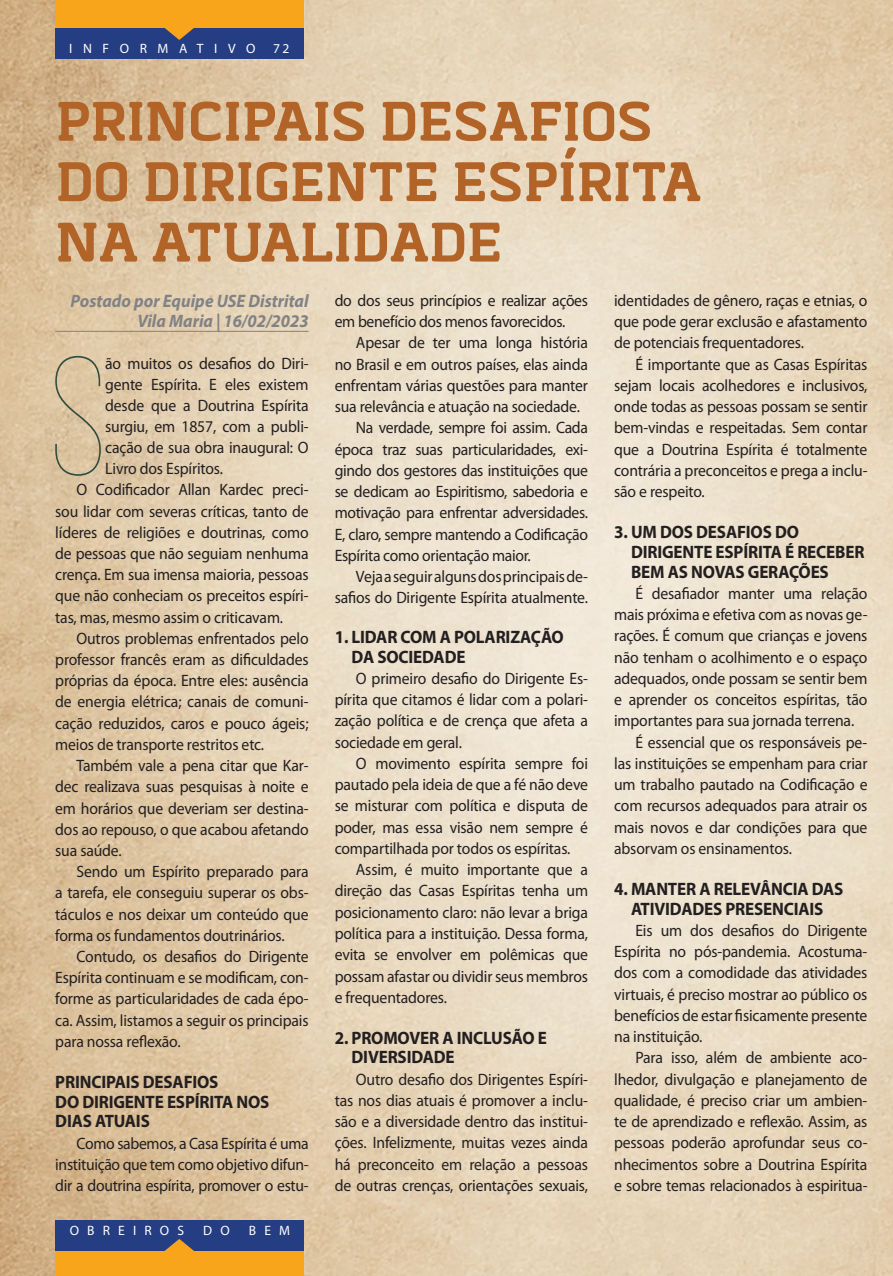
<style>
.page{position:relative;width:893px;height:1276px;background:#fff}
.page>*{position:absolute;margin:0;border:0;box-sizing:border-box;transform-origin:0 0}
.t1{font:100 166.5px "Bebas Neue Pro";color:#314e41;scale:.95 1}
.t2{font:700 70.8px/60.4px "Abula Organic";letter-spacing:-.01em;color:#b26428;scale:.95 1}
.t3{font:700 18px/19.8px "Myriad Pro";letter-spacing:-.01em;color:#231f20;scale:.95 1}
.t4{font:italic 700 18px/19.6px "Myriad Pro";color:#808285;text-align:right;scale:.95 1}
.t5{font:16.5px/21.3px "Myriad Pro";letter-spacing:-.01em;color:#231f20;text-align:justify;scale:.95 1}
.t6{font:13.5px "Myriad Pro";letter-spacing:.78em;color:#fff}
.t7{font:13.5px "Myriad Pro";letter-spacing:.6em;color:#fff}
.t8{font:13.5px "Myriad Pro";letter-spacing:.655em;color:#fff}
</style>
<div class="page">
<img style="left:0;top:0;width:893px;height:1276px">
<div style="left:55px;top:28px;width:248px;height:30px;background:#253d83"></div>
<div style="left:55px;top:0;width:248px;height:28px;background:#f9a51b"></div>
<svg style="left:165px;top:28px;width:29px;height:12px"></svg>
<div style="left:55px;top:1220px;width:248px;height:33px;background:#253d83"></div>
<div style="left:55px;top:1251px;width:248px;height:25px;background:#f9a51b"></div>
<svg style="left:164px;top:1239px;width:30px;height:12px"></svg>
<hr style="left:55px;top:331px;width:254px;height:1px;background:#808285">
<p class="t6" style="left:69px;top:41px;width:188px">INFORMATIVO</p>
<p class="t8" style="left:273px;top:41px;width:18px">72</p>
<h2 class="t2" style="left:55px;top:89px;width:682px">PRINCIPAIS DESAFIOS<br>DO DIRIGENTE ESPÍRITA<br>NA ATUALIDADE</h2>
<p class="t4" style="left:70px;top:290px;width:252px">Postado por Equipe USE Distrital<br>Vila Maria | 16/02/2023</p>
<h1 class="t1" style="left:49px;top:326px;width:62px">S</h1>
<p class="t5" style="left:105px;top:353px;width:216px">ão muitos os desafios do Diri-</p>
<p class="t5" style="left:105px;top:374px;width:216px">gente Espírita. E eles existem</p>
<p class="t5" style="left:105px;top:395px;width:216px">desde que a Doutrina Espírita</p>
<p class="t5" style="left:105px;top:416px;width:216px">surgiu, em 1857, com a publi-</p>
<p class="t5" style="left:105px;top:437px;width:216px">cação de sua obra inaugural: O</p>
<p class="t5" style="left:105px;top:458px;width:126px">Livro dos Espíritos.</p>
<p class="t5" style="left:77px;top:479px;width:246px">O Codificador Allan Kardec preci-</p>
<p class="t5" style="left:55px;top:501px;width:268px">sou lidar com severas críticas, tanto de</p>
<p class="t5" style="left:55px;top:522px;width:268px">líderes de religiões e doutrinas, como</p>
<p class="t5" style="left:55px;top:543px;width:268px">de pessoas que não seguiam nenhuma</p>
<p class="t5" style="left:55px;top:564px;width:268px">crença. Em sua imensa maioria, pessoas</p>
<p class="t5" style="left:55px;top:585px;width:268px">que não conheciam os preceitos espíri-</p>
<p class="t5" style="left:55px;top:607px;width:241px">tas, mas, mesmo assim o criticavam.</p>
<p class="t5" style="left:77px;top:628px;width:246px">Outros problemas enfrentados pelo</p>
<p class="t5" style="left:55px;top:649px;width:268px">professor francês eram as dificuldades</p>
<p class="t5" style="left:55px;top:670px;width:268px">próprias da época. Entre eles: ausência</p>
<p class="t5" style="left:55px;top:691px;width:268px">de energia elétrica; canais de comuni-</p>
<p class="t5" style="left:55px;top:713px;width:268px">cação reduzidos, caros e pouco ágeis;</p>
<p class="t5" style="left:55px;top:734px;width:221px">meios de transporte restritos etc.</p>
<p class="t5" style="left:77px;top:755px;width:246px">Também vale a pena citar que Kar-</p>
<p class="t5" style="left:55px;top:776px;width:268px">dec realizava suas pesquisas à noite e</p>
<p class="t5" style="left:55px;top:797px;width:268px">em horários que deveriam ser destina-</p>
<p class="t5" style="left:55px;top:819px;width:268px">dos ao repouso, o que acabou afetando</p>
<p class="t5" style="left:55px;top:840px;width:71px">sua saúde.</p>
<p class="t5" style="left:77px;top:861px;width:246px">Sendo um Espírito preparado para</p>
<p class="t5" style="left:55px;top:882px;width:268px">a tarefa, ele conseguiu superar os obs-</p>
<p class="t5" style="left:55px;top:903px;width:268px">táculos e nos deixar um conteúdo que</p>
<p class="t5" style="left:55px;top:925px;width:243px">forma os fundamentos doutrinários.</p>
<p class="t5" style="left:77px;top:946px;width:246px">Contudo, os desafios do Dirigente</p>
<p class="t5" style="left:55px;top:967px;width:268px">Espírita continuam e se modificam, con-</p>
<p class="t5" style="left:55px;top:988px;width:268px">forme as particularidades de cada épo-</p>
<p class="t5" style="left:55px;top:1009px;width:268px">ca. Assim, listamos a seguir os principais</p>
<p class="t5" style="left:55px;top:1031px;width:133px">para nossa reflexão.</p>
<p class="t3" style="left:55px;top:1072px;width:227px">PRINCIPAIS DESAFIOS<br>DO DIRIGENTE ESPÍRITA NOS<br>DIAS ATUAIS</p>
<p class="t5" style="left:55px;top:1132px;width:268px;text-indent:21px">Como sabemos, a Casa Espírita é uma instituição que tem como objetivo difun&shy;dir a doutrina espírita, promover o estu-</p>
<p class="t7" style="left:70px;top:1223px;width:116px">OBREIROS</p>
<p class="t8" style="left:203px;top:1223px;width:28px">D O</p>
<p class="t8" style="left:249px;top:1223px;width:43px">BEM</p>
<p class="t5" style="left:335px;top:290px;width:268px">do dos seus princípios e realizar ações em benefício dos menos favorecidos.</p>
<p class="t5" style="left:356px;top:332px;width:246px">Apesar de ter uma longa história</p>
<p class="t5" style="left:335px;top:354px;width:268px">no Brasil e em outros países, elas ainda</p>
<p class="t5" style="left:335px;top:375px;width:268px">enfrentam várias questões para manter</p>
<p class="t5" style="left:335px;top:396px;width:260px">sua relevância e atuação na sociedade.</p>
<p class="t5" style="left:356px;top:417px;width:246px">Na verdade, sempre foi assim. Cada</p>
<p class="t5" style="left:335px;top:439px;width:268px">época traz suas particularidades, exi-</p>
<p class="t5" style="left:335px;top:460px;width:268px">gindo dos gestores das instituições que</p>
<p class="t5" style="left:335px;top:481px;width:268px">se dedicam ao Espiritismo, sabedoria e</p>
<p class="t5" style="left:335px;top:502px;width:268px">motivação para enfrentar adversidades.</p>
<p class="t5" style="left:335px;top:524px;width:268px">E, claro, sempre mantendo a Codificação</p>
<p class="t5" style="left:335px;top:545px;width:208px">Espírita como orientação maior.</p>
<p class="t5" style="left:356px;top:566px;width:246px">Veja a seguir alguns dos principais de-</p>
<p class="t5" style="left:335px;top:587px;width:268px">safios do Dirigente Espírita atualmente.</p>
<p class="t3" style="left:352px;top:627px;width:225px;text-indent:-17px">1. LIDAR COM A POLARIZAÇÃO<br>DA SOCIEDADE</p>
<p class="t5" style="left:335px;top:668px;width:268px;text-indent:21px">O primeiro desafio do Dirigente Es&shy;pírita que citamos é lidar com a polari&shy;zação política e de crença que afeta a sociedade em geral.</p>
<p class="t5" style="left:335px;top:753px;width:268px;text-indent:21px">O movimento espírita sempre foi pautado pela ideia de que a fé não deve se misturar com política e disputa de poder, mas essa visão nem sempre é compartilhada por todos os espíritas.</p>
<p class="t5" style="left:335px;top:859px;width:268px;text-indent:21px">Assim, é muito importante que a direção das Casas Espíritas tenha um posicionamento claro: não levar a briga política para a instituição. Dessa forma, evita se envolver em polêmicas que possam afastar ou dividir seus membros e frequentadores.</p>
<p class="t3" style="left:352px;top:1028px;width:207px;text-indent:-17px">2. PROMOVER A INCLUSÃO E<br>DIVERSIDADE</p>
<p class="t5" style="left:335px;top:1068px;width:268px;text-indent:21px">Outro desafio dos Dirigentes Espíri&shy;tas nos dias atuais é promover a inclu&shy;são e a diversidade dentro das institui&shy;ções. Infelizmente, muitas vezes ainda há preconceito em relação a pessoas de outras crenças, orientações sexuais,</p>
<p class="t5" style="left:614px;top:290px;width:268px">identidades de gênero, raças e etnias, o que pode gerar exclusão e afastamento de potenciais frequentadores.</p>
<p class="t5" style="left:614px;top:354px;width:268px;text-indent:21px">É importante que as Casas Espíritas sejam locais acolhedores e inclusivos, onde todas as pessoas possam se sentir bem-vindas e respeitadas. Sem contar que a Doutrina Espírita é totalmente contrária a preconceitos e prega a inclu&shy;são e respeito.</p>
<p class="t3" style="left:631px;top:522px;width:247px;text-indent:-17px">3. UM DOS DESAFIOS DO<br>DIRIGENTE ESPÍRITA É RECEBER<br>BEM AS NOVAS GERAÇÕES</p>
<p class="t5" style="left:635px;top:583px;width:246px">É desafiador manter uma relação</p>
<p class="t5" style="left:614px;top:604px;width:268px">mais próxima e efetiva com as novas ge-</p>
<p class="t5" style="left:614px;top:625px;width:268px">rações. É comum que crianças e jovens</p>
<p class="t5" style="left:614px;top:647px;width:268px">não tenham o acolhimento e o espaço</p>
<p class="t5" style="left:614px;top:668px;width:268px">adequados, onde possam se sentir bem</p>
<p class="t5" style="left:614px;top:689px;width:268px">e aprender os conceitos espíritas, tão</p>
<p class="t5" style="left:614px;top:710px;width:254px">importantes para sua jornada terrena.</p>
<p class="t5" style="left:635px;top:732px;width:246px">É essencial que os responsáveis pe-</p>
<p class="t5" style="left:614px;top:753px;width:268px">las instituições se empenham para criar</p>
<p class="t5" style="left:614px;top:774px;width:268px">um trabalho pautado na Codificação e</p>
<p class="t5" style="left:614px;top:795px;width:268px">com recursos adequados para atrair os</p>
<p class="t5" style="left:614px;top:817px;width:268px">mais novos e dar condições para que</p>
<p class="t5" style="left:614px;top:838px;width:189px">absorvam os ensinamentos.</p>
<p class="t3" style="left:614px;top:879px;width:243px;text-align:center">4. MANTER A RELEVÂNCIA DAS<br>ATIVIDADES PRESENCIAIS</p>
<p class="t5" style="left:614px;top:920px;width:268px;text-indent:21px">Eis um dos desafios do Dirigente Espírita no pós-pandemia. Acostuma&shy;dos com a comodidade das atividades virtuais, é preciso mostrar ao público os benefícios de estar fisicamente presente na instituição.</p>
<p class="t5" style="left:614px;top:1047px;width:268px;text-indent:21px">Para isso, além de ambiente aco&shy;lhedor, divulgação e planejamento de qualidade, é preciso criar um ambien&shy;te de aprendizado e reflexão. Assim, as pessoas poderão aprofundar seus co&shy;nhecimentos sobre a Doutrina Espírita e sobre temas relacionados à espiritua-</p>
</div>
